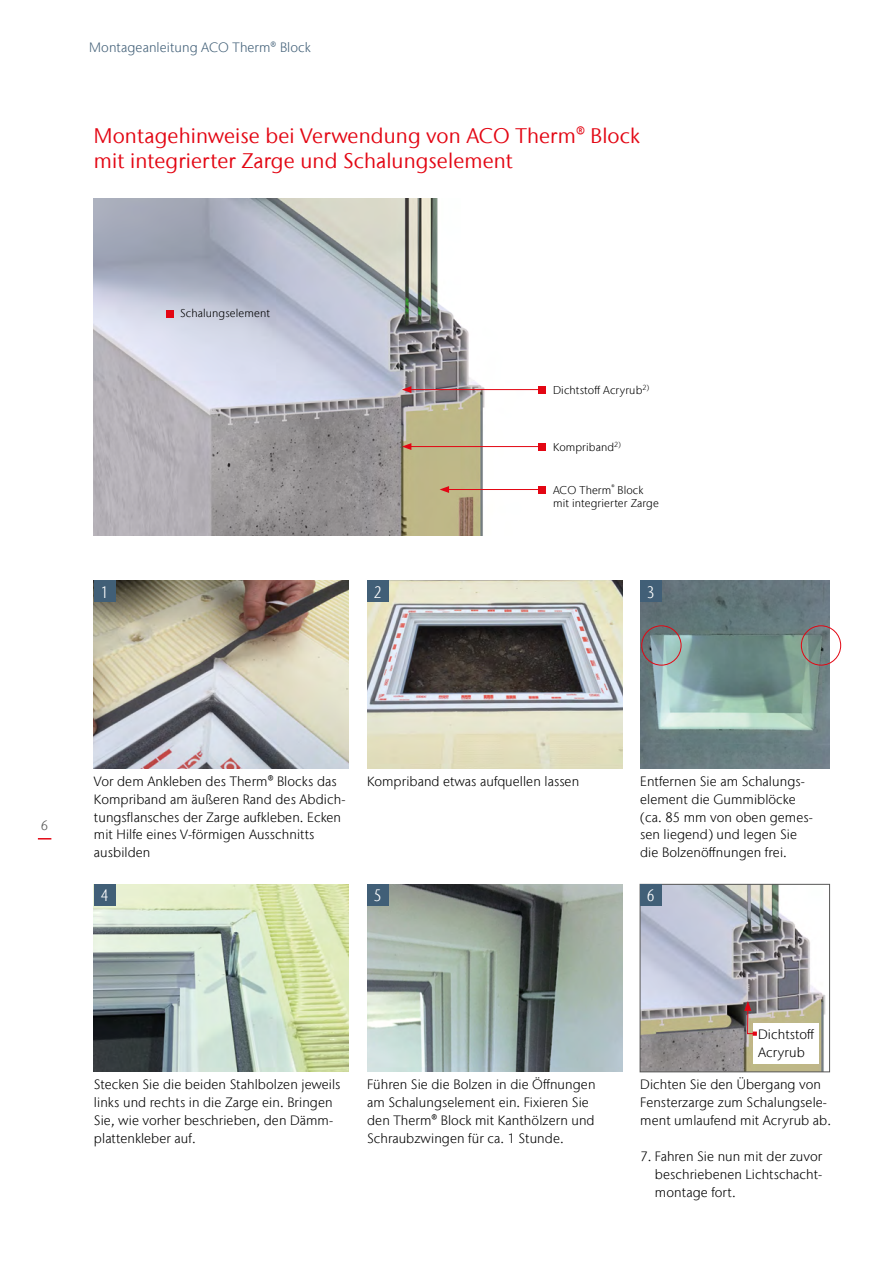
<style>
.page{position:relative;width:893px;height:1263px;background:#fff}
.page>*{position:absolute;margin:0;border:0;box-sizing:border-box;transform-origin:0 0}
.Intermediate_heading{font:21px/25.2px "Stone Sans IIITC Com";letter-spacing:.005em;color:#e30613}
.t1{font:300 condensed 16.5px "Stone Sans IIITC Com";color:#fff}
.Body_copy{font:300 13.5px/17.9px "Stone Sans IIITC Com";letter-spacing:.005em;color:#000}
.t2{font:300 13.5px "Stone Sans IIITC Com";letter-spacing:.005em;color:#415f77}
.t3{font:300 13.5px "Stone Sans IIITC Com";color:#575756}
.t4{font:300 11.25px/13.5px "Stone Sans IIITC Com";letter-spacing:.01em;color:#000}
.s1{font-weight:400}
</style>
<div class="page">
<svg style="left:38px;top:838px;width:13px;height:1px"></svg>
<img style="left:642px;top:886px;width:184px;height:184px">
<div style="left:640px;top:884px;width:190px;height:188px;border:1px solid #575756"></div>
<div style="left:753px;top:1024px;width:66px;height:40px;background:#fff"></div>
<svg style="left:744px;top:1001px;width:13px;height:35px"></svg>
<img style="left:640px;top:581px;width:189px;height:187px">
<div style="left:641px;top:625px;width:40px;height:40px;border:1px solid #e30613;border-radius:50%"></div>
<div style="left:801px;top:625px;width:40px;height:40px;border:1px solid #e30613;border-radius:50%"></div>
<img style="left:94px;top:884px;width:255px;height:188px">
<img style="left:367px;top:884px;width:255px;height:188px">
<img style="left:94px;top:581px;width:255px;height:187px">
<img style="left:367px;top:581px;width:255px;height:187px">
<div style="left:94px;top:581px;width:21px;height:21px;background:#415f77"></div>
<div style="left:367px;top:581px;width:21px;height:21px;background:#415f77"></div>
<div style="left:640px;top:581px;width:21px;height:21px;background:#415f77"></div>
<div style="left:94px;top:884px;width:21px;height:22px;background:#415f77"></div>
<div style="left:367px;top:884px;width:21px;height:22px;background:#415f77"></div>
<div style="left:640px;top:884px;width:21px;height:21px;background:#415f77"></div>
<img style="left:94px;top:198px;width:452px;height:338px">
<div style="left:539px;top:443px;width:7px;height:7px;background:#e30613"></div>
<hr style="left:409px;top:446px;width:133px;height:1px;background:#e30613">
<svg style="left:402px;top:443px;width:9px;height:7px"></svg>
<div style="left:166px;top:310px;width:8px;height:7px;background:#e30613"></div>
<div style="left:539px;top:386px;width:7px;height:7px;background:#e30613"></div>
<hr style="left:409px;top:389px;width:133px;height:1px;background:#e30613">
<svg style="left:402px;top:386px;width:9px;height:7px"></svg>
<div style="left:539px;top:486px;width:7px;height:7px;background:#e30613"></div>
<hr style="left:447px;top:489px;width:95px;height:1px;background:#e30613">
<svg style="left:440px;top:486px;width:9px;height:7px"></svg>
<p class="t2" style="left:89px;top:38px;width:223px">Montageanleitung ACO Therm® Block</p>
<p class="Intermediate_heading" style="left:94px;top:123px;width:547px">Montagehinweise bei Verwendung von ACO Therm® Block mit integrierter Zarge und Schalungselement</p>
<p class="t4" style="left:180px;top:306px;width:91px">Schalungselement</p>
<p class="t1" style="left:101px;top:582px;width:9px">1</p>
<p class="t1" style="left:374px;top:582px;width:9px">2</p>
<p class="t4" style="left:553px;top:383px;width:98px">Dichtstoff Acryrub<sup>2)</sup></p>
<p class="t4" style="left:553px;top:440px;width:69px">Kompriband<sup>2)</sup></p>
<p class="t4" style="left:553px;top:483px;width:107px">ACO Therm<sup>®</sup> Block mit integrierter Zarge</p>
<p class="t1" style="left:647px;top:582px;width:9px">3</p>
<p class="t3" style="left:41px;top:816px;width:9px">6</p>
<p class="Body_copy" style="left:94px;top:772px;width:253px">Vor dem Ankleben des Therm<span class="s1">®</span> Blocks das Kompriband am äußeren Rand des Abdich&shy;tungsflansches der Zarge aufkleben. Ecken mit Hilfe eines V-förmigen Ausschnitts ausbilden</p>
<p class="Body_copy" style="left:367px;top:772px;width:214px">Kompriband etwas aufquellen lassen</p>
<p class="Body_copy" style="left:640px;top:772px;width:174px">Entfernen Sie am Schalungs&shy;element die Gummiblöcke (ca. 85 mm von oben gemes&shy;sen liegend) und legen Sie die Bolzenöffnungen frei.</p>
<p class="t1" style="left:101px;top:885px;width:9px">4</p>
<p class="t1" style="left:374px;top:885px;width:9px">5</p>
<p class="t1" style="left:647px;top:885px;width:9px">6</p>
<p class="Body_copy" style="left:758px;top:1025px;width:58px">Dichtstoff<br>Acryrub</p>
<p class="Body_copy" style="left:367px;top:1076px;width:230px">Führen Sie die Bolzen in die Öffnungen am Schalungselement ein. Fixieren Sie den Therm<span class="s1">®</span> Block mit Kanthölzern und Schraubzwingen für ca. 1 Stunde.</p>
<p class="Body_copy" style="left:94px;top:1076px;width:248px">Stecken Sie die beiden Stahlbolzen jeweils links und rechts in die Zarge ein. Bringen Sie, wie vorher beschrieben, den Dämm&shy;plattenkleber auf.</p>
<p class="Body_copy" style="left:640px;top:1076px;width:192px">Dichten Sie den Übergang von<br>Fensterzarge zum Schalungsele&shy;ment umlaufend mit Acryrub ab.</p>
<p class="Body_copy" style="left:655px;top:1147px;width:169px;text-align:justify;text-indent:-15px">7. Fahren Sie nun mit der zuvor beschriebenen Lichtschacht&shy;montage fort.</p>
</div>
